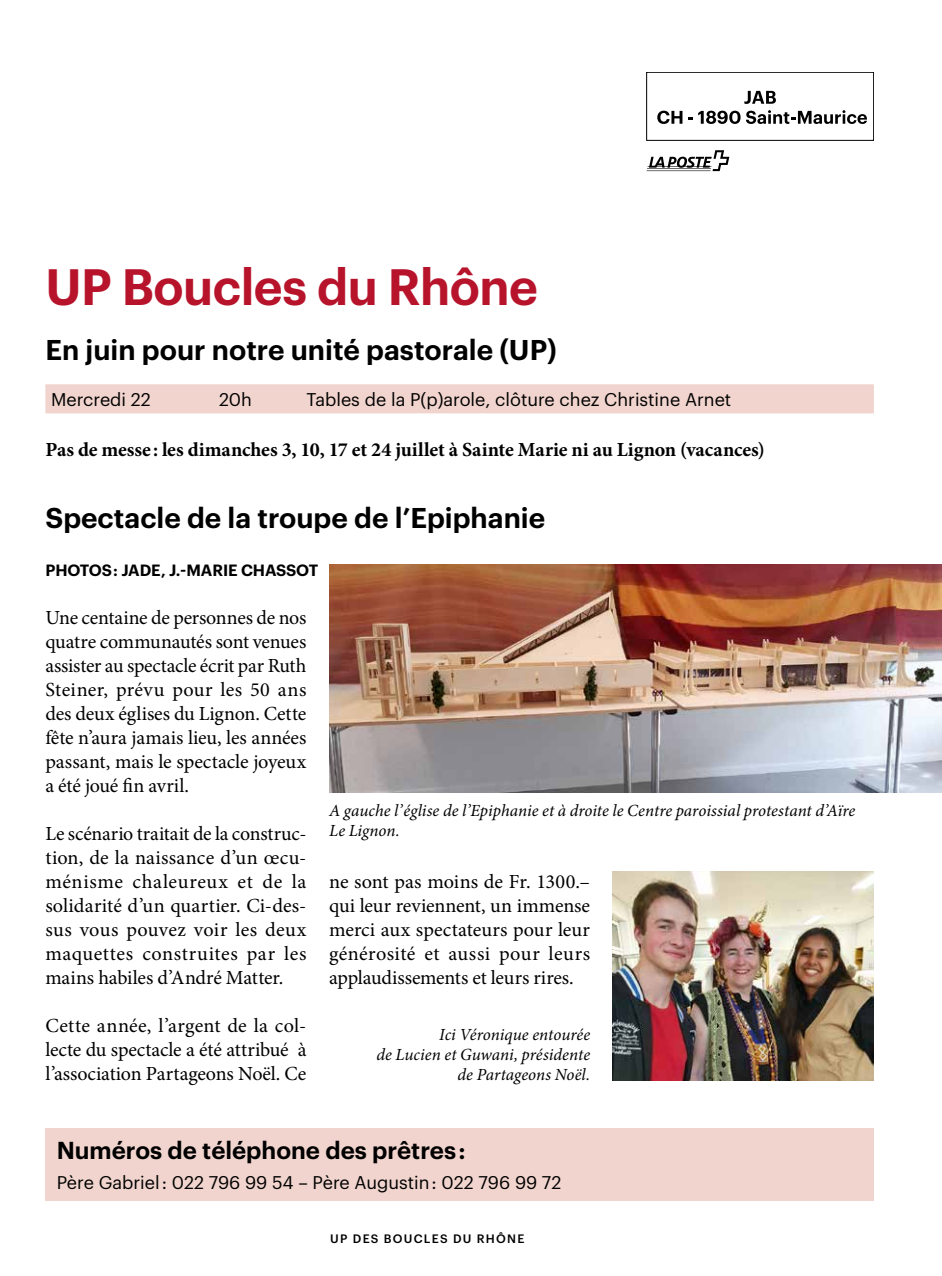
<style>
.page{position:relative;width:942px;height:1276px;background:#fff}
.page>*{position:absolute;margin:0;border:0;box-sizing:border-box;transform-origin:0 0}
.t1{font:600 50px "Graphik";letter-spacing:-.01em;color:#b7142c}
.t2{font:600 28px "Graphik";color:#000}
.t3{font:600 24px "Graphik";color:#000}
.t4{font:20px/24px "Minion Pro";color:#000;text-align:justify}
.t5{font:700 20px "Minion Pro";color:#000}
.t6{font:18px "Graphik";color:#000}
.t7{font:italic 17px/20px "Minion Pro";color:#000}
.t8{font:600 16px "Graphik";letter-spacing:-.005em;color:#000}
.t9{font:500 12px "Graphik";letter-spacing:.105em;color:#000}
</style>
<div class="page">
<svg style="left:744px;top:91px;width:31px;height:13px"></svg>
<svg style="left:657px;top:111px;width:25px;height:13px"></svg>
<svg style="left:698px;top:110px;width:168px;height:14px"></svg>
<div style="left:646px;top:72px;width:227px;height:69px;border:1px solid #000"></div>
<hr style="left:646px;top:170px;width:64px;height:1px;background:#000">
<svg style="left:647px;top:150px;width:82px;height:21px"></svg>
<hr style="left:646px;top:168px;width:64px;height:1px;background:#000">
<div style="left:45px;top:1128px;width:828px;height:72px;background:#f0d4cd"></div>
<div style="left:45px;top:384px;width:828px;height:29px;background:#f0d4cd"></div>
<img style="left:329px;top:565px;width:612px;height:227px">
<img style="left:612px;top:871px;width:261px;height:209px">
<h1 class="t1" style="left:45px;top:249px;width:494px">UP Boucles du Rhône</h1>
<h2 class="t2" style="left:45px;top:328px;width:512px">En juin pour notre unité pastorale (UP)</h2>
<p class="t6" style="left:51px;top:386px;width:101px">Mercredi 22</p>
<p class="t6" style="left:219px;top:386px;width:34px">20h</p>
<p class="t6" style="left:306px;top:386px;width:426px">Tables de la P(p)arole, clôture chez Christine Arnet</p>
<p class="t5" style="left:45px;top:436px;width:720px">Pas de messe: les dimanches 3, 10, 17 et 24 juillet à Sainte Marie ni au Lignon (vacances)</p>
<h2 class="t2" style="left:45px;top:496px;width:501px">Spectacle de la troupe de l’Epiphanie</h2>
<p class="t8" style="left:45px;top:558px;width:274px">PHOTOS : JADE, J.-MARIE CHASSOT</p>
<p class="t4" style="left:45px;top:606px;width:262px">Une centaine de personnes de nos quatre communautés sont venues assister au spectacle écrit par Ruth Steiner, prévu pour les 50 ans des deux églises du Lignon. Cette fête n’aura jamais lieu, les années passant, mais le spectacle joyeux a été joué fin avril.</p>
<p class="t4" style="left:45px;top:822px;width:262px">Le scénario traitait de la construc&shy;tion, de la naissance d’un œcu&shy;ménisme chaleureux et de la solidarité d’un quartier. Ci-des&shy;sus vous pouvez voir les deux maquettes construites par les mains habiles d’André Matter.</p>
<p class="t4" style="left:45px;top:1014px;width:262px">Cette année, l’argent de la col&shy;lecte du spectacle a été attribué à l’association Partageons Noël. Ce</p>
<p class="t7" style="left:329px;top:801px;width:527px">A gauche l’église de l’Epiphanie et à droite le Centre paroissial protestant d’Aïre<br>Le Lignon.</p>
<p class="t4" style="left:329px;top:870px;width:262px">ne sont pas moins de Fr. 1300.– qui leur reviennent, un immense merci aux spectateurs pour leur générosité et aussi pour leurs applaudissements et leurs rires.</p>
<p class="t7" style="left:376px;top:1024px;width:215px;text-align:right">Ici Véronique entourée<br>de Lucien et Guwani, présidente de Partageons Noël.</p>
<p class="t3" style="left:57px;top:1132px;width:410px">Numéros de téléphone des prêtres :</p>
<p class="t6" style="left:57px;top:1169px;width:506px">Père Gabriel : 022 796 99 54 – Père Augustin : 022 796 99 72</p>
<p class="t9" style="left:330px;top:1229px;width:196px">UP DES BOUCLES DU RHÔNE</p>
</div>
